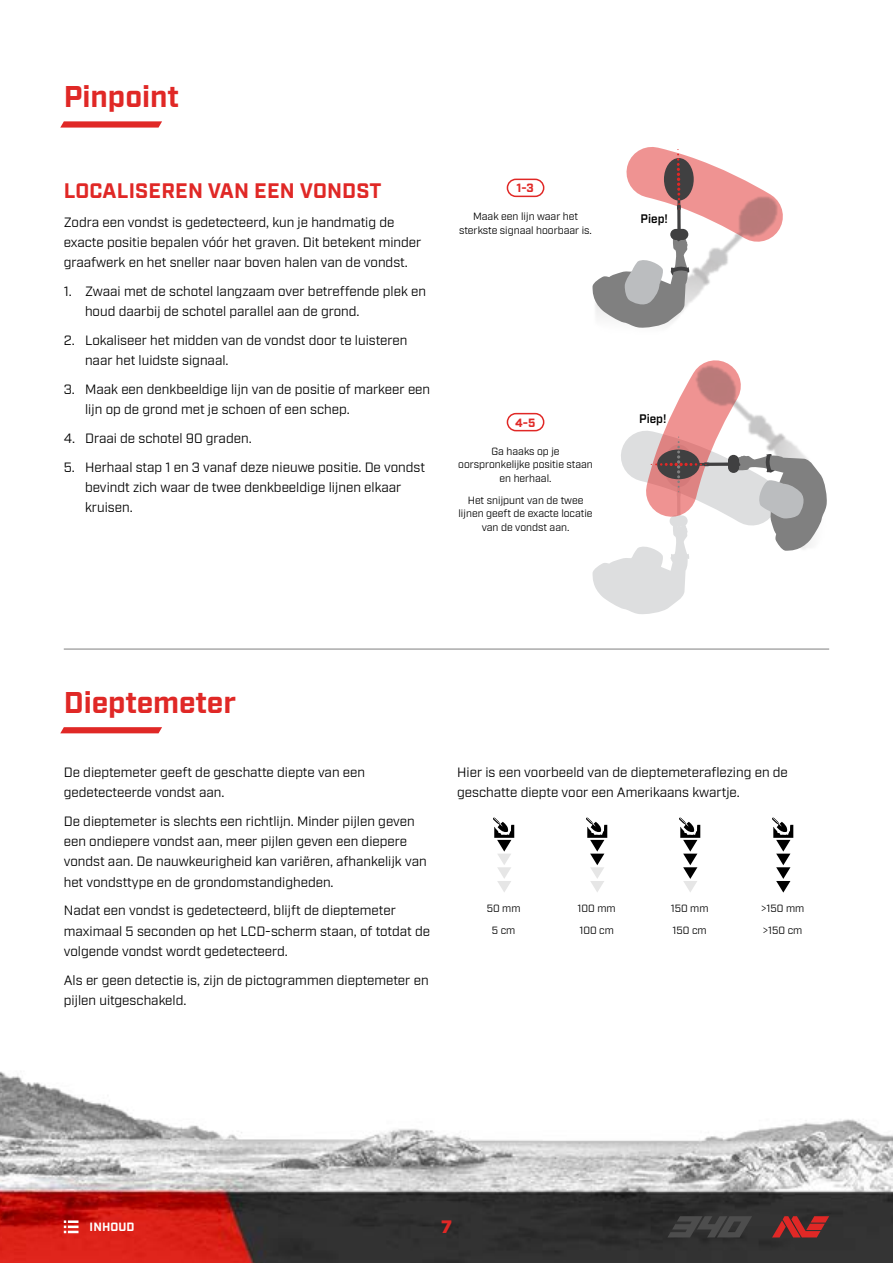
<style>
.page{position:relative;width:893px;height:1263px;background:#fff}
.page>*{position:absolute;margin:0;border:0;box-sizing:border-box;transform-origin:0 0}
.t1{font:700 30px "Industry";color:#e02826}
.t2{font:700 21px "Industry";letter-spacing:.01em;color:#e02826}
.t3{font:900 18px "Industry";color:#e02826}
.t4{font:13.5px/20.2px "Industry";color:#000}
.t5{font:600 12px "Industry";color:#000}
.t6{font:700 12px "Industry";letter-spacing:.01em;color:#fff}
.t7{font:700 12px "Industry";color:#e02826}
.t8{font:10.5px/13.5px "Industry";color:#000;text-align:center}
</style>
<div class="page">
<img style="left:0;top:178px;width:893px;height:1085px">
<svg style="left:64px;top:1220px;width:15px;height:13px"></svg>
<svg style="left:60px;top:121px;width:102px;height:7px"></svg>
<svg style="left:772px;top:1216px;width:57px;height:21px"></svg>
<svg style="left:667px;top:1216px;width:85px;height:21px;background:#414141"></svg>
<img style="left:591px;top:355px;width:51px;height:26px">
<img style="left:642px;top:355px;width:187px;height:248px">
<svg style="left:592px;top:360px;width:236px;height:254px"></svg>
<img style="left:591px;top:178px;width:238px;height:161px">
<svg style="left:592px;top:147px;width:191px;height:182px"></svg>
<img style="left:642px;top:318px;width:187px;height:21px">
<div style="left:507px;top:179px;width:37px;height:18px;border:2px solid #e02826;border-radius:9px"></div>
<div style="left:507px;top:413px;width:37px;height:18px;border:2px solid #e02826;border-radius:9px"></div>
<svg style="left:60px;top:727px;width:102px;height:6px"></svg>
<hr style="left:64px;top:649px;width:765px;height:1px;background:#808080">
<svg style="left:493px;top:817px;width:21px;height:75px"></svg>
<svg style="left:586px;top:817px;width:21px;height:75px"></svg>
<svg style="left:679px;top:817px;width:21px;height:75px"></svg>
<svg style="left:772px;top:817px;width:21px;height:75px"></svg>
<h1 class="t1" style="left:64px;top:79px;width:117px">Pinpoint</h1>
<h2 class="t2" style="left:64px;top:178px;width:319px">LOCALISEREN VAN EEN VONDST</h2>
<p class="t4" style="left:64px;top:212px;width:359px">Zodra een vondst is gedetecteerd, kun je handmatig de exacte positie bepalen vóór het graven. Dit betekent minder graafwerk en het sneller naar boven halen van de vondst.</p>
<p class="t4" style="left:85px;top:281px;width:343px;text-indent:-21px">1. Zwaai met de schotel langzaam over betreffende plek en houd daarbij de schotel parallel aan de grond.</p>
<p class="t4" style="left:85px;top:330px;width:324px;text-indent:-21px">2. Lokaliseer het midden van de vondst door te luisteren naar het luidste signaal.</p>
<p class="t4" style="left:85px;top:379px;width:347px;text-indent:-21px">3. Maak een denkbeeldige lijn van de positie of markeer een lijn op de grond met je schoen of een schep.</p>
<p class="t4" style="left:64px;top:428px;width:188px">4. Draai de schotel 90 graden.</p>
<p class="t4" style="left:85px;top:457px;width:342px;text-indent:-21px">5. Herhaal stap 1 en 3 vanaf deze nieuwe positie. De vondst bevindt zich waar de twee denkbeeldige lijnen elkaar kruisen.</p>
<p class="t7" style="left:517px;top:181px;width:19px">1-3</p>
<p class="t8" style="left:459px;top:210px;width:133px">Maak een lijn waar het sterkste signaal hoorbaar is.</p>
<p class="t7" style="left:515px;top:415px;width:22px">4-5</p>
<p class="t8" style="left:458px;top:444px;width:136px">Ga haaks op je oorspronkelijke positie staan en herhaal.</p>
<p class="t8" style="left:458px;top:493px;width:136px">Het snijpunt van de twee lijnen geeft de exacte locatie van de vondst aan.</p>
<p class="t5" style="left:641px;top:205px;width:29px">Piep!</p>
<p class="t5" style="left:641px;top:211px;width:29px">Piep!</p>
<p class="t5" style="left:639px;top:411px;width:29px">Piep!</p>
<p class="t5" style="left:639px;top:418px;width:29px">Piep!</p>
<h1 class="t1" style="left:64px;top:684px;width:174px">Dieptemeter</h1>
<p class="t4" style="left:64px;top:762px;width:303px">De dieptemeter geeft de geschatte diepte van een gedetecteerde vondst aan.</p>
<p class="t4" style="left:64px;top:811px;width:364px">De dieptemeter is slechts een richtlijn. Minder pijlen geven een ondiepere vondst aan, meer pijlen geven een diepere vondst aan. De nauwkeurigheid kan variëren, afhankelijk van het vondsttype en de grondomstandigheden.</p>
<p class="t4" style="left:64px;top:901px;width:368px">Nadat een vondst is gedetecteerd, blijft de dieptemeter maximaal 5 seconden op het LCD-scherm staan, of totdat de volgende vondst wordt gedetecteerd.</p>
<p class="t4" style="left:64px;top:970px;width:366px">Als er geen detectie is, zijn de pictogrammen dieptemeter en pijlen uitgeschakeld.</p>
<p class="t4" style="left:457px;top:762px;width:332px">Hier is een voorbeeld van de dieptemeteraflezing en de geschatte diepte voor een Amerikaans kwartje.</p>
<p class="t8" style="left:487px;top:898px;width:35px;line-height:22px">50 mm<br>5 cm</p>
<p class="t8" style="left:578px;top:898px;width:39px;line-height:22px;text-align:left">100 mm<br>100 cm</p>
<p class="t8" style="left:671px;top:898px;width:39px;line-height:22px;text-align:left">150 mm<br>150 cm</p>
<p class="t8" style="left:761px;top:898px;width:44px;line-height:22px;text-align:left">&gt;150 mm &gt;150 cm</p>
<p class="t6" style="left:90px;top:1220px;width:47px">INHOUD</p>
<h3 class="t3" style="left:441px;top:1216px;width:12px">7</h3>
</div>
